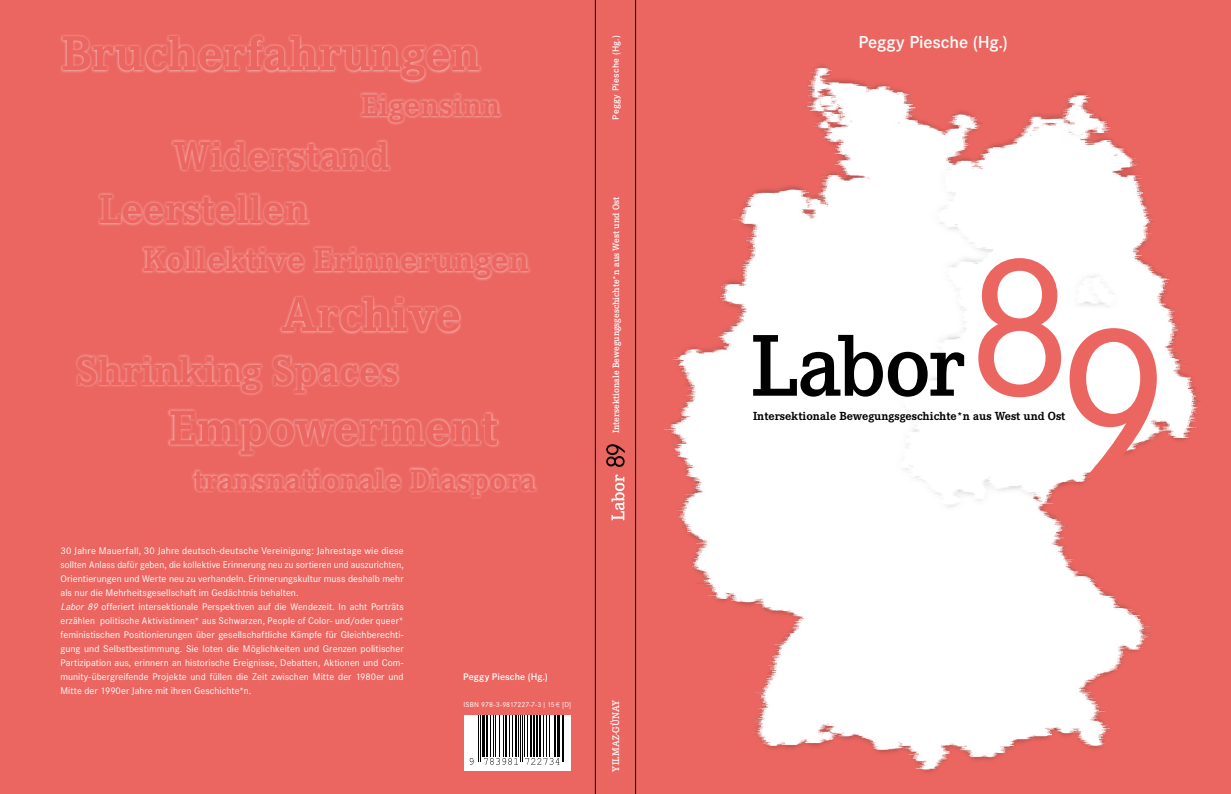
<style>
.page{position:relative;width:1231px;height:794px;background:#fff}
.page>*{position:absolute;margin:0;border:0;box-sizing:border-box;transform-origin:0 0}
.t1{font:207.9px "Corporate S";color:#ec6661}
.t2{font:600 90.9px "Corporate E";letter-spacing:-.025em;color:#000}
.t3{font:700 50.9px "Corporate E";color:#ec6661}
.t4{font:700 42.4px "Corporate E";color:#ec6661}
.t5{font:700 35.1px "Corporate E";color:#ec6661}
.t6{font:700 32.2px "Corporate E";color:#ec6661}
.t7{font:600 18px "Corporate S";letter-spacing:-.005em;color:#fff}
.t8{font:700 12.2px "Corporate E";letter-spacing:.005em;color:#000}
.t9{font:10px/14px "Corporate S";letter-spacing:.005em;color:#fff}
.t10{font:600 10px "Corporate S";letter-spacing:.005em;color:#fff}
.t11{font:600 10px "Corporate E";letter-spacing:.02em;color:#fff}
.t12{font:600 9.5px "Corporate E";letter-spacing:.005em;color:#fff}
.t13{font:600 9.5px "Corporate S";letter-spacing:.03em;color:#fff}
.t14{font:7.4px "Corporate S";letter-spacing:-.005em;color:#fff}
.s1{font-style:italic}
.s2{font-family:"Gill Sans";font-weight:300}
.s3{font-size:221.4px}
</style>
<div class="page">
<div style="left:0;top:0;width:595px;height:794px;background:#ec6661"></div>
<div style="left:588px;top:0;width:61px;height:794px;background:#ec6661"></div>
<div style="left:170px;top:138px;width:222px;height:35px;background:#fff;opacity:.61"></div>
<div style="left:60px;top:33px;width:422px;height:50px;background:#fff;opacity:.61"></div>
<div style="left:279px;top:294px;width:183px;height:41px;background:#fff;opacity:.61"></div>
<div style="left:74px;top:353px;width:326px;height:43px;background:#fff;opacity:.61"></div>
<div style="left:97px;top:192px;width:214px;height:34px;background:#fff;opacity:.61"></div>
<div style="left:141px;top:245px;width:390px;height:36px;background:#fff;opacity:.61"></div>
<div style="left:191px;top:465px;width:347px;height:35px;background:#fff;opacity:.61"></div>
<div style="left:359px;top:91px;width:144px;height:34px;background:#fff;opacity:.61"></div>
<div style="left:167px;top:408px;width:333px;height:50px;background:#fff;opacity:.61"></div>
<div style="left:464px;top:715px;width:107px;height:56px;background:#fff"></div>
<hr style="left:478px;top:715px;width:1px;height:47px;background:#000">
<hr style="left:480px;top:715px;width:1px;height:47px;background:#000">
<hr style="left:482px;top:715px;width:3px;height:42px;background:#000">
<hr style="left:485px;top:715px;width:2px;height:42px;background:#000">
<hr style="left:490px;top:715px;width:1px;height:42px;background:#000">
<hr style="left:493px;top:715px;width:1px;height:42px;background:#000">
<hr style="left:494px;top:715px;width:1px;height:42px;background:#000">
<hr style="left:499px;top:715px;width:1px;height:42px;background:#000">
<hr style="left:503px;top:715px;width:1px;height:42px;background:#000">
<hr style="left:504px;top:715px;width:2px;height:42px;background:#000">
<hr style="left:509px;top:715px;width:1px;height:42px;background:#000">
<hr style="left:512px;top:715px;width:1px;height:42px;background:#000">
<hr style="left:514px;top:715px;width:2px;height:42px;background:#000">
<hr style="left:518px;top:715px;width:1px;height:42px;background:#000">
<hr style="left:520px;top:715px;width:1px;height:47px;background:#000">
<hr style="left:522px;top:715px;width:1px;height:47px;background:#000">
<hr style="left:523px;top:715px;width:1px;height:42px;background:#000">
<hr style="left:527px;top:715px;width:1px;height:42px;background:#000">
<hr style="left:530px;top:715px;width:2px;height:42px;background:#000">
<hr style="left:532px;top:715px;width:2px;height:42px;background:#000">
<hr style="left:536px;top:715px;width:2px;height:42px;background:#000">
<hr style="left:539px;top:715px;width:2px;height:42px;background:#000">
<hr style="left:542px;top:715px;width:1px;height:42px;background:#000">
<hr style="left:546px;top:715px;width:1px;height:42px;background:#000">
<hr style="left:549px;top:715px;width:1px;height:42px;background:#000">
<hr style="left:553px;top:715px;width:1px;height:42px;background:#000">
<hr style="left:555px;top:715px;width:1px;height:42px;background:#000">
<hr style="left:557px;top:715px;width:3px;height:42px;background:#000">
<hr style="left:561px;top:715px;width:1px;height:47px;background:#000">
<hr style="left:563px;top:715px;width:1px;height:47px;background:#000">
<svg style="left:469px;top:758px;width:4px;height:7px"></svg>
<svg style="left:484px;top:758px;width:34px;height:7px"></svg>
<svg style="left:525px;top:758px;width:34px;height:7px"></svg>
<svg style="left:611px;top:475px;width:13px;height:45px"></svg>
<svg style="left:606px;top:444px;width:18px;height:23px"></svg>
<div style="left:635px;top:0;width:595px;height:794px;background:#ec6661"></div>
<img style="left:664px;top:65px;width:537px;height:708px">
<hr style="left:595px;top:0;width:1px;height:794px;background:#000">
<hr style="left:635px;top:0;width:1px;height:794px;background:#000">
<h3 class="t3" style="left:61px;top:24px;width:420px">Brucherfahrungen</h3>
<h3 class="t6" style="left:361px;top:87px;width:141px">Eigensinn</h3>
<h3 class="t4" style="left:173px;top:132px;width:218px">Widerstand</h3>
<h3 class="t4" style="left:99px;top:185px;width:211px">Leerstellen</h3>
<h3 class="t5" style="left:143px;top:240px;width:387px">Kollektive Erinnerungen</h3>
<h3 class="t3" style="left:281px;top:285px;width:181px">Archive</h3>
<h3 class="t4" style="left:77px;top:347px;width:323px">Shrinking Spaces</h3>
<h3 class="t3" style="left:169px;top:399px;width:330px">Empowerment</h3>
<h3 class="t6" style="left:193px;top:462px;width:344px">transnationale Diaspora</h3>
<p class="t9" style="left:60px;top:543px;width:344px">30 Jahre Mauerfall, 30 Jahre deutsch-deutsche Vereinigung: Jahrestage wie diese sollten Anlass dafür geben, die kollektive Erinnerung neu zu sortieren und auszurichten, Orientierungen und Werte neu zu verhandeln. Erinnerungskultur muss deshalb mehr als nur die Mehrheitsgesellschaft im Gedächtnis behalten.<br><span class="s1">Labor 89</span> offeriert intersektionale Perspektiven auf die Wendezeit. In acht Porträts erzählen politische Aktivistinnen* aus Schwarzen, People of Color- und/oder queer* feministischen Positionierungen über gesellschaftliche Kämpfe für Gleichberechti&shy;gung und Selbstbestimmung. Sie loten die Möglichkeiten und Grenzen politischer Partizipation aus, erinnern an historische Ereignisse, Debatten, Aktionen und Com&shy;munity-übergreifende Projekte und füllen die Zeit zwischen Mitte der 1980er und Mitte der 1990er Jahre mit ihren Geschichte*n.</p>
<p class="t10" style="left:463px;top:670px;width:86px">Peggy Piesche (Hg.)</p>
<p class="t13" style="left:610px;top:120px;width:86px;rotate:-90deg">Peggy Piesche (Hg.)</p>
<p class="t12" style="left:611px;top:433px;width:237px;rotate:-90deg">Intersektionale Bewegungsgeschichte*n aus West und Ost</p>
<p class="t14" style="left:463px;top:700px;width:109px">ISBN 978-3-9817227-7-3|15<span class="s2">€</span> [D]</p>
<p class="t11" style="left:610px;top:771px;width:73px;rotate:-90deg">YILMAZ-GÜNAY</p>
<h3 class="t7" style="left:858px;top:32px;width:151px">Peggy Piesche (Hg.)</h3>
<h1 class="t1" style="left:964px;top:208px;width:210px">8<span class="s3">9</span></h1>
<h2 class="t2" style="left:750px;top:315px;width:215px">Labor</h2>
<p class="t8" style="left:753px;top:409px;width:314px">Intersektionale Bewegungsgeschichte*n aus West und Ost</p>
</div>
